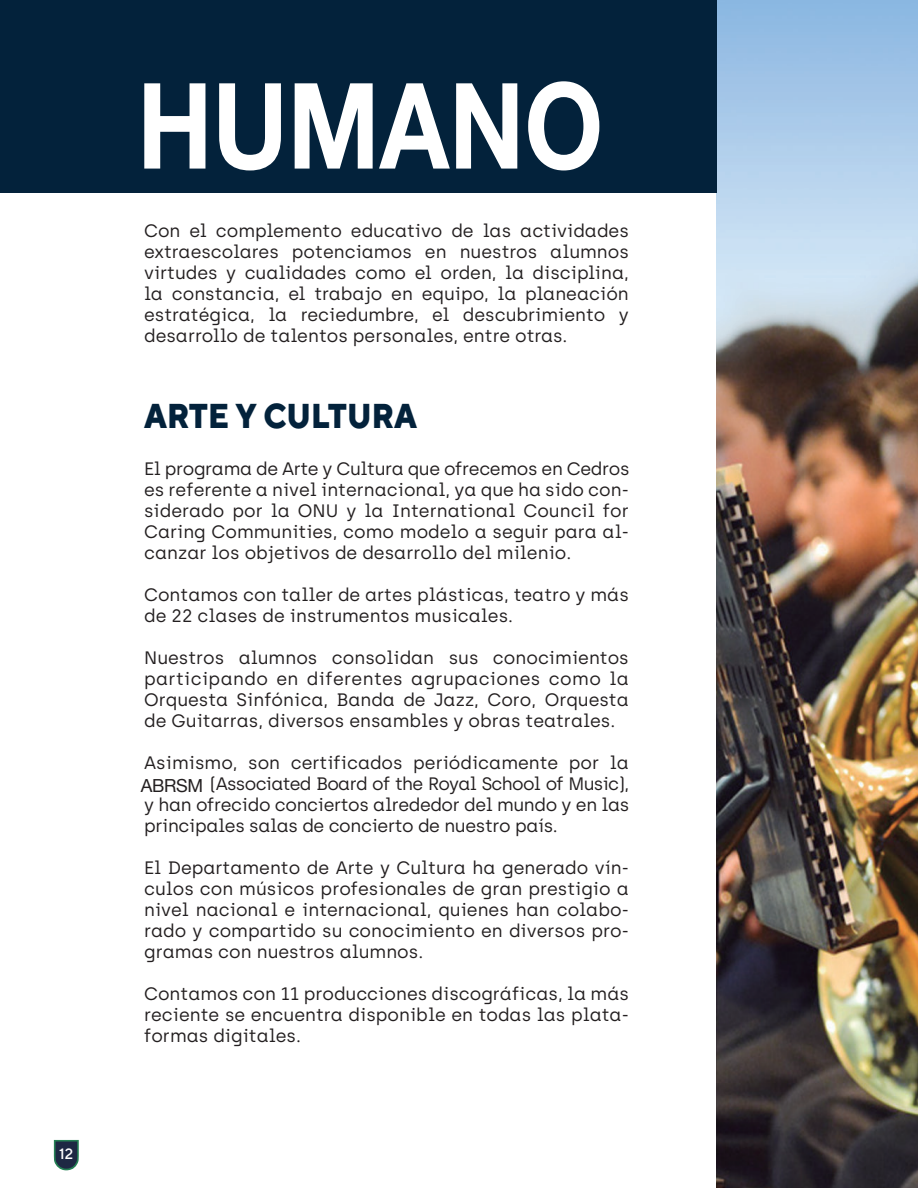
<style>
.page{position:relative;width:918px;height:1188px;background:#fff}
.page>*{position:absolute;margin:0;border:0;box-sizing:border-box;transform-origin:0 0}
.t1{font:700 119.4px "Helvetica Neue";color:#fff;scale:.85 1}
.t2{font:800 34.5px "TT Norms";color:#03223b;scale:.9 1}
.t3{font:18px/21px "Archia";color:#231f20;text-align:justify}
.t4{font:500 15px "TT Norms";color:#fff}
.s1{font-family:"Helvetica Neue"}
</style>
<div class="page">
<img style="left:716px;top:0;width:202px;height:1188px">
<div style="left:0;top:0;width:716px;height:192px;background:#03223b"></div>
<svg style="left:54px;top:1140px;width:25px;height:30px"></svg>
<p class="t4" style="left:59px;top:1144px;width:16px">12</p>
<h1 class="t1" style="left:137px;top:32px;width:550px">HUMANO</h1>
<p class="t3" style="left:144px;top:220px;width:486px">Con el complemento educativo de las actividades extraescolares potenciamos en nuestros alumnos virtudes y cualidades como el orden, la disciplina, la constancia, el trabajo en equipo, la planeación estratégica, la reciedumbre, el descubrimiento y desarrollo de talentos personales, entre otras.</p>
<h2 class="t2" style="left:144px;top:394px;width:305px">ARTE Y CULTURA</h2>
<p class="t3" style="left:144px;top:458px;width:487px">El programa de Arte y Cultura que ofrecemos en Cedros es referente a nivel internacional, ya que ha sido con&shy;siderado por la ONU y la International Council for Caring Communities, como modelo a seguir para al&shy;canzar los objetivos de desarrollo del milenio.</p>
<p class="t3" style="left:144px;top:584px;width:486px">Contamos con taller de artes plásticas, teatro y más de 22 clases de instrumentos musicales.</p>
<p class="t3" style="left:144px;top:647px;width:486px">Nuestros alumnos consolidan sus conocimientos participando en diferentes agrupaciones como la Orquesta Sinfónica, Banda de Jazz, Coro, Orquesta de Guitarras, diversos ensambles y obras teatrales.</p>
<p class="t3" style="left:141px;top:752px;width:490px">Asimismo, son certificados periódicamente por la <span class="s1">ABRSM</span> (Associated Board of the Royal School of Music), y han ofrecido conciertos alrededor del mundo y en las principales salas de concierto de nuestro país.</p>
<p class="t3" style="left:144px;top:857px;width:486px">El Departamento de Arte y Cultura ha generado vín&shy;culos con músicos profesionales de gran prestigio a nivel nacional e internacional, quienes han colabo&shy;rado y compartido su conocimiento en diversos pro&shy;gramas con nuestros alumnos.</p>
<p class="t3" style="left:144px;top:983px;width:486px">Contamos con 11 producciones discográficas, la más reciente se encuentra disponible en todas las plata&shy;formas digitales.</p>
</div>
